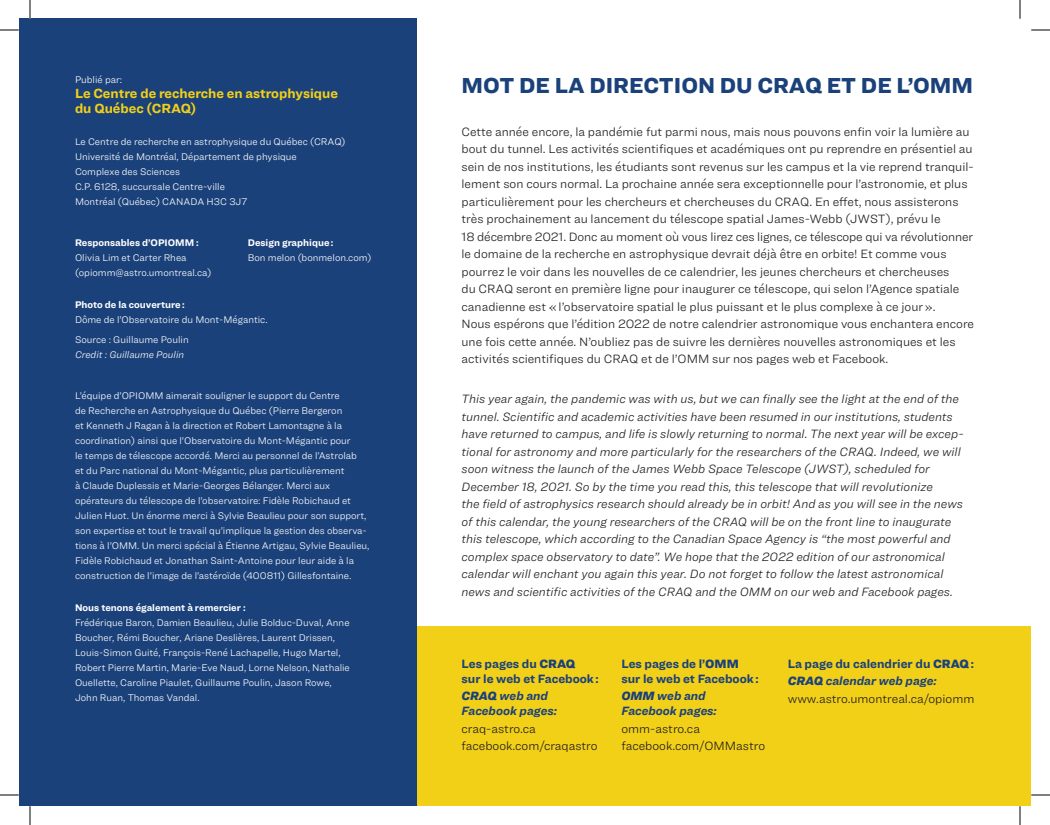
<style>
.page{position:relative;width:1050px;height:825px;background:#fff}
.page>*{position:absolute;margin:0;border:0;box-sizing:border-box;transform-origin:0 0}
.t1{font:900 22.5px "Ringside";color:#1b417b}
.t2{font:700 13.75px "Ringside";color:#f3d018}
.t3{font:300 12.5px/17.5px "Ringside";color:#231f20}
.t4{font:italic 300 12.5px/17.5px "Ringside";color:#231f20}
.t5{font:700 12.5px/15px "Ringside";color:#1b417b}
.t6{font:italic 700 12.5px/15px "Ringside";color:#1b417b}
.t7{font:300 10px/15px "Ringside";color:#fff}
.t8{font:700 10px "Ringside";color:#fff}
.t9{font:italic 300 10px "Ringside";color:#fff}
.s1{font-weight:900}
.s2{font-weight:700;color:#1b417b}
.s3{font-weight:900;color:#1b417b}
.s4{font-weight:900;font-style:italic;color:#1b417b}
.s5{font-weight:700;font-style:italic;color:#1b417b}
</style>
<div class="page">
<div style="left:417px;top:627px;width:614px;height:179px;background:#f3d018"></div>
<div style="left:19px;top:19px;width:398px;height:787px;background:#1b417b"></div>
<svg style="left:0;top:29px;width:19px;height:2px"></svg>
<svg style="left:1031px;top:29px;width:19px;height:2px"></svg>
<svg style="left:0;top:794px;width:19px;height:2px"></svg>
<svg style="left:1031px;top:794px;width:19px;height:2px"></svg>
<svg style="left:29px;top:0;width:2px;height:19px"></svg>
<svg style="left:29px;top:806px;width:2px;height:19px"></svg>
<svg style="left:1019px;top:0;width:2px;height:19px"></svg>
<svg style="left:1019px;top:806px;width:2px;height:19px"></svg>
<p class="t7" style="left:75px;top:72px;width:49px">Publié par:</p>
<h2 class="t2" style="left:75px;top:83px;width:264px">Le Centre de recherche en astrophysique</h2>
<h2 class="t2" style="left:75px;top:98px;width:123px">du Québec (CRAQ)</h2>
<p class="t7" style="left:75px;top:134px;width:272px">Le Centre de recherche en astrophysique du Québec (CRAQ)<br>Université de Montréal, Département de physique<br>Complexe des Sciences<br>C.P. 6128, succursale Centre-ville<br>Montréal (Québec) CANADA H3C 3J7</p>
<p class="t8" style="left:75px;top:235px;width:125px">Responsables d’OPIOMM :</p>
<p class="t7" style="left:75px;top:250px;width:138px">Olivia Lim et Carter Rhea (opiomm@astro.umontreal.ca)</p>
<p class="t8" style="left:75px;top:297px;width:111px">Photo de la couverture :</p>
<p class="t7" style="left:75px;top:309px;width:194px;line-height:20.6px">Dôme de l’Observatoire du Mont-Mégantic.<br>Source : Guillaume Poulin</p>
<p class="t9" style="left:75px;top:348px;width:111px">Credit : Guillaume Poulin</p>
<p class="t7" style="left:75px;top:388px;width:296px">L’équipe d’OPIOMM aimerait souligner le support du Centre<br>de Recherche en Astrophysique du Québec (Pierre Bergeron<br>et Kenneth J Ragan à la direction et Robert Lamontagne à la coordination) ainsi que l’Observatoire du Mont-Mégantic pour<br>le temps de télescope accordé. Merci au personnel de l’Astrolab<br>et du Parc national du Mont-Mégantic, plus particulièrement<br>à Claude Duplessis et Marie-Georges Bélanger. Merci aux opérateurs du télescope de l’observatoire: Fidèle Robichaud et Julien Huot. Un énorme merci à Sylvie Beaulieu pour son support, son expertise et tout le travail qu’implique la gestion des observa&shy;tions à l’OMM. Un merci spécial à Étienne Artigau, Sylvie Beaulieu, Fidèle Robichaud et Jonathan Saint-Antoine pour leur aide à la construction de l’image de l’astéroïde (400811) Gillesfontaine.</p>
<p class="t8" style="left:75px;top:600px;width:172px">Nous tenons également à remercier :</p>
<p class="t7" style="left:75px;top:615px;width:276px">Frédérique Baron, Damien Beaulieu, Julie Bolduc-Duval, Anne Boucher, Rémi Boucher, Ariane Deslières, Laurent Drissen, Louis-Simon Guité, François-René Lachapelle, Hugo Martel, Robert Pierre Martin, Marie-Eve Naud, Lorne Nelson, Nathalie Ouellette, Caroline Piaulet, Guillaume Poulin, Jason Rowe, John Ruan, Thomas Vandal.</p>
<p class="t8" style="left:248px;top:235px;width:87px">Design graphique :</p>
<p class="t7" style="left:248px;top:250px;width:125px">Bon melon (bonmelon.com)</p>
<h1 class="t1" style="left:462px;top:68px;width:513px">MOT DE LA DIRECTION DU CRAQ ET DE L’OMM</h1>
<p class="t3" style="left:462px;top:123px;width:514px">Cette année encore, la pandémie fut parmi nous, mais nous pouvons enfin voir la lumière au bout du tunnel. Les activités scientifiques et académiques ont pu reprendre en présentiel au sein de nos institutions, les étudiants sont revenus sur les campus et la vie reprend tranquil&shy;lement son cours normal. La prochaine année sera exceptionnelle pour l’astronomie, et plus particulièrement pour les chercheurs et chercheuses du CRAQ. En effet, nous assisterons très prochainement au lancement du télescope spatial James-Webb (JWST), prévu le<br>18 décembre 2021. Donc au moment où vous lirez ces lignes, ce télescope qui va révolutionner le domaine de la recherche en astrophysique devrait déjà être en orbite! Et comme vous pourrez le voir dans les nouvelles de ce calendrier, les jeunes chercheurs et chercheuses<br>du CRAQ seront en première ligne pour inaugurer ce télescope, qui selon l’Agence spatiale canadienne est « l’observatoire spatial le plus puissant et le plus complexe à ce jour ».<br>Nous espérons que l’édition 2022 de notre calendrier astronomique vous enchantera encore une fois cette année. N’oubliez pas de suivre les dernières nouvelles astronomiques et les activités scientifiques du CRAQ et de l’OMM sur nos pages web et Facebook.</p>
<p class="t4" style="left:462px;top:390px;width:504px">This year again, the pandemic was with us, but we can finally see the light at the end of the tunnel. Scientific and academic activities have been resumed in our institutions, students have returned to campus, and life is slowly returning to normal. The next year will be excep&shy;tional for astronomy and more particularly for the researchers of the CRAQ. Indeed, we will soon witness the launch of the James Webb Space Telescope (JWST), scheduled for December 18, 2021. So by the time you read this, this telescope that will revolutionize<br>the field of astrophysics research should already be in orbit! And as you will see in the news of this calendar, the young researchers of the CRAQ will be on the front line to inaugurate this telescope, which according to the Canadian Space Agency is “the most powerful and complex space observatory to date”. We hope that the 2022 edition of our astronomical calendar will enchant you again this year. Do not forget to follow the latest astronomical news and scientific activities of the CRAQ and the OMM on our web and Facebook pages.</p>
<p class="t5" style="left:462px;top:655px;width:139px">Les pages du <span class="s1">CRAQ<br></span>sur le web et Facebook :</p>
<p class="t6" style="left:462px;top:688px;width:97px"><span class="s1">CRAQ</span> web and<br>Facebook pages:</p>
<p class="t3" style="left:462px;top:719px;width:138px">craq-astro.ca facebook.com/craqastro</p>
<p class="t5" style="left:621px;top:655px;width:139px">Les pages de l’<span class="s1">OMM </span>sur le web et Facebook :</p>
<p class="t6" style="left:621px;top:688px;width:97px"><span class="s1">OMM</span> web and<br>Facebook pages:</p>
<p class="t3" style="left:621px;top:719px;width:145px">omm-astro.ca facebook.com/OMMastro</p>
<p class="t3" style="left:788px;top:654px;width:188px"><span class="s2">La page du calendrier du</span> <span class="s3">CRAQ</span> <span class="s2">:<br></span><span class="s4">CRAQ</span> <span class="s5">calendar web page: </span>www.astro.umontreal.ca/opiomm</p>
</div>
